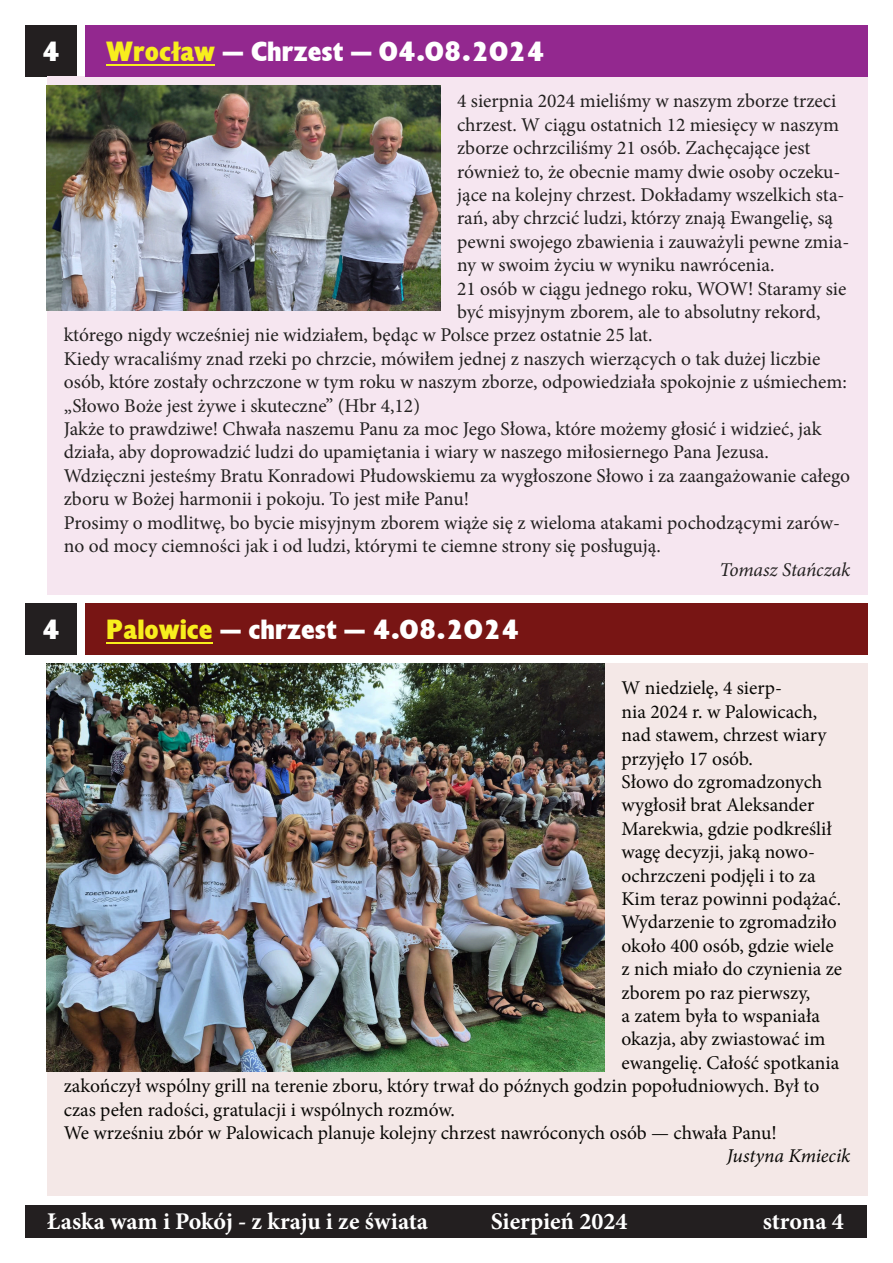
<style>
.page{position:relative;width:893px;height:1263px;background:#fff}
.page>*{position:absolute;margin:0;border:0;box-sizing:border-box;transform-origin:0 0}
.t1{font:900 27px "EFN Gilead";color:#fff}
.t2{font:700 24px "Minion Pro";color:#fff}
.t3{font:19.5px "Minion Pro";color:#22201f}
.t4{font:19.5px "Minion Pro";color:#080704}
.t5{font:italic 19.5px "Minion Pro";letter-spacing:-.01em;color:#22201f}
.t6{font:italic 19.5px "Minion Pro";letter-spacing:-.005em;color:#080704}
.s1{color:#f8ee1d}
</style>
<div class="page">
<div style="left:26px;top:1204px;width:841px;height:33px;background:#231f20"></div>
<div style="left:26px;top:26px;width:51px;height:51px;background:#231f20"></div>
<div style="left:47px;top:77px;width:820px;height:518px;background:#f6e6f0"></div>
<img style="left:47px;top:85px;width:393px;height:225px">
<div style="left:85px;top:26px;width:782px;height:51px;background:#93288f"></div>
<hr style="left:106px;top:64px;width:109px;height:2px;background:#f8ee1d">
<div style="left:47px;top:663px;width:820px;height:533px;background:#f4e8e7"></div>
<div style="left:85px;top:604px;width:782px;height:51px;background:#781514"></div>
<hr style="left:106px;top:642px;width:107px;height:2px;background:#f8ee1d">
<div style="left:26px;top:604px;width:51px;height:51px;background:#231f20"></div>
<img style="left:47px;top:663px;width:557px;height:409px">
<h1 class="t1" style="left:42px;top:34px;width:20px">4</h1>
<h1 class="t1" style="left:106px;top:34px;width:440px"><span class="s1">Wrocław</span> – Chrzest – 04.08.2024</h1>
<p class="t3" style="left:457px;top:93px;width:381px">4 sierpnia 2024 mieliśmy w naszym zborze trzeci</p>
<p class="t3" style="left:457px;top:117px;width:384px">chrzest. W ciągu ostatnich 12 miesięcy w naszym</p>
<p class="t3" style="left:457px;top:140px;width:355px">zborze ochrzciliśmy 21 osób. Zachęcające jest</p>
<p class="t3" style="left:457px;top:163px;width:385px">również to, że obecnie mamy dwie osoby oczeku-</p>
<p class="t3" style="left:457px;top:187px;width:389px">jące na kolejny chrzest. Dokładamy wszelkich sta-</p>
<p class="t3" style="left:457px;top:210px;width:378px">rań, aby chrzcić ludzi, którzy znają Ewangelię, są</p>
<p class="t3" style="left:457px;top:234px;width:394px">pewni swojego zbawienia i zauważyli pewne zmia-</p>
<p class="t3" style="left:457px;top:257px;width:319px">ny w swoim życiu w wyniku nawrócenia.</p>
<p class="t3" style="left:457px;top:280px;width:391px">21 osób w ciągu jednego roku, WOW! Staramy sie</p>
<p class="t3" style="left:457px;top:304px;width:365px">być misyjnym zborem, ale to absolutny rekord,</p>
<p class="t3" style="left:64px;top:327px;width:590px">którego nigdy wcześniej nie widziałem, będąc w Polsce przez ostatnie 25 lat.</p>
<p class="t3" style="left:64px;top:351px;width:758px">Kiedy wracaliśmy znad rzeki po chrzcie, mówiłem jednej z naszych wierzących o tak dużej liczbie</p>
<p class="t3" style="left:64px;top:374px;width:785px">osób, które zostały ochrzczone w tym roku w naszym zborze, odpowiedziała spokojnie z uśmiechem:</p>
<p class="t3" style="left:64px;top:397px;width:358px">„Słowo Boże jest żywe i skuteczne” (Hbr 4,12)</p>
<p class="t3" style="left:64px;top:421px;width:759px">Jakże to prawdziwe! Chwała naszemu Panu za moc Jego Słowa, które możemy głosić i widzieć, jak</p>
<p class="t3" style="left:64px;top:444px;width:707px">działa, aby doprowadzić ludzi do upamiętania i wiary w naszego miłosiernego Pana Jezusa.</p>
<p class="t3" style="left:64px;top:468px;width:788px">Wdzięczni jesteśmy Bratu Konradowi Płudowskiemu za wygłoszone Słowo i za zaangażowanie całego</p>
<p class="t3" style="left:64px;top:491px;width:407px">zboru w Bożej harmonii i pokoju. To jest miłe Panu!</p>
<p class="t3" style="left:64px;top:514px;width:778px">Prosimy o modlitwę, bo bycie misyjnym zborem wiąże się z wieloma atakami pochodzącymi zarów-</p>
<p class="t3" style="left:64px;top:538px;width:598px">no od mocy ciemności jak i od ludzi, którymi te ciemne strony się posługują.</p>
<p class="t5" style="left:719px;top:561px;width:132px">Tomasz Stańczak</p>
<h1 class="t1" style="left:42px;top:612px;width:20px">4</h1>
<h1 class="t1" style="left:106px;top:612px;width:415px"><span class="s1">Palowice</span> – chrzest – 4.08.2024</h1>
<p class="t4" style="left:621px;top:680px;width:162px">W niedzielę, 4 sierp-</p>
<p class="t4" style="left:621px;top:704px;width:197px">nia 2024 r. w Palowicach,</p>
<p class="t4" style="left:621px;top:727px;width:207px">nad stawem, chrzest wiary</p>
<p class="t4" style="left:621px;top:750px;width:133px">przyjęło 17 osób.</p>
<p class="t4" style="left:621px;top:774px;width:202px">Słowo do zgromadzonych</p>
<p class="t4" style="left:621px;top:797px;width:194px">wygłosił brat Aleksander</p>
<p class="t4" style="left:621px;top:821px;width:212px">Marekwia, gdzie podkreślił</p>
<p class="t4" style="left:621px;top:844px;width:195px">wagę decyzji, jaką nowo-</p>
<p class="t4" style="left:621px;top:867px;width:196px">ochrzczeni podjęli i to za</p>
<p class="t4" style="left:621px;top:891px;width:221px">Kim teraz powinni podążać.</p>
<p class="t4" style="left:621px;top:914px;width:217px">Wydarzenie to zgromadziło</p>
<p class="t4" style="left:621px;top:938px;width:214px">około 400 osób, gdzie wiele</p>
<p class="t4" style="left:621px;top:961px;width:222px">z nich miało do czynienia ze</p>
<p class="t4" style="left:621px;top:984px;width:190px">zborem po raz pierwszy,</p>
<p class="t4" style="left:621px;top:1008px;width:200px">a zatem była to wspaniała</p>
<p class="t4" style="left:621px;top:1031px;width:205px">okazja, aby zwiastować im</p>
<p class="t4" style="left:621px;top:1055px;width:219px">ewangelię. Całość spotkania</p>
<p class="t4" style="left:64px;top:1078px;width:757px">zakończył wspólny grill na terenie zboru, który trwał do późnych godzin popołudniowych. Był to</p>
<p class="t4" style="left:64px;top:1101px;width:393px">czas pełen radości, gratulacji i wspólnych rozmów.</p>
<p class="t4" style="left:64px;top:1125px;width:715px">We wrześniu zbór w Palowicach planuje kolejny chrzest nawróconych osób — chwała Panu!</p>
<p class="t6" style="left:727px;top:1148px;width:125px">Justyna Kmiecik</p>
<p class="t2" style="left:47px;top:1212px;width:383px">Łaska wam i Pokój - z kraju i ze świata</p>
<p class="t2" style="left:491px;top:1212px;width:138px">Sierpień 2024</p>
<p class="t2" style="left:763px;top:1212px;width:82px">strona 4</p>
</div>
